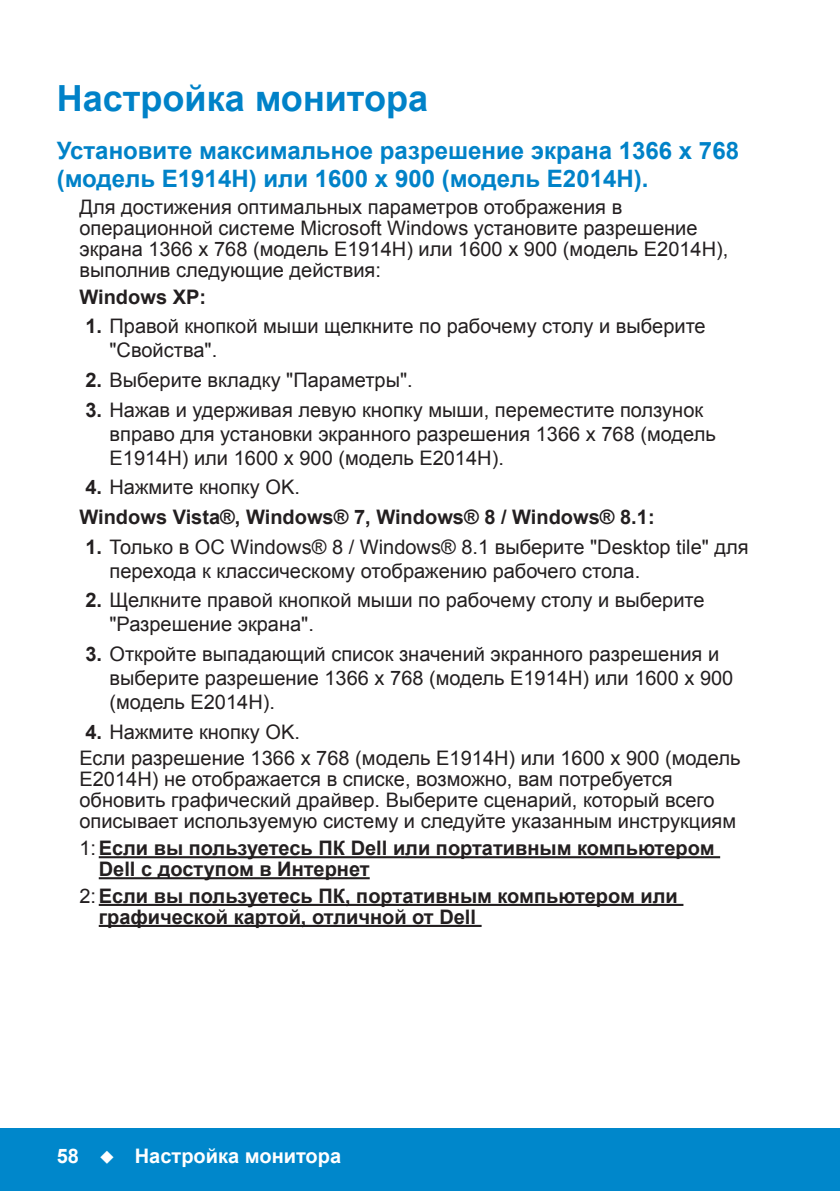
<style>
.page{position:relative;width:840px;height:1191px;background:#fff}
.page>*{position:absolute;margin:0;border:0;box-sizing:border-box;transform-origin:0 0}
.Head1{font:700 36px "Arial";color:#0082c8}
.Head2{font:700 24px/28px "Arial";color:#0082c8}
.Paragraph{font:20px/24px "Arial";color:#231f20}
.Paragraph-2{font:700 20px/21px "Arial";color:#231f20}
.t1{font:700 20px "Arial";color:#fff}
.s1{font-weight:700}
.s2{font-weight:400}
</style>
<div class="page">
<div style="left:0;top:1128px;width:839px;height:63px;background:#0087cb"></div>
<hr style="left:99px;top:856px;width:620px;height:2px;background:#231f20">
<hr style="left:99px;top:877px;width:270px;height:2px;background:#231f20">
<hr style="left:99px;top:904px;width:584px;height:2px;background:#231f20">
<hr style="left:99px;top:925px;width:382px;height:2px;background:#231f20">
<p class="Head1" style="left:57px;top:75px;width:373px">Настройка монитора</p>
<p class="Head2" style="left:57px;top:137px;width:683px">Установите максимальное разрешение экрана 1366 x 768 (модель E1914H) или 1600 x 900 (модель E2014H).</p>
<p class="Paragraph" style="left:79px;top:196px;width:650px;line-height:21px">Для достижения оптимальных параметров отображения в операционной системе Microsoft Windows установите разрешение экрана 1366 x 768 (модель E1914H) или 1600 x 900 (модель E2014H), выполнив следующие действия:</p>
<p class="Paragraph-2" style="left:79px;top:287px;width:128px">Windows XP:</p>
<p class="Paragraph" style="left:109px;top:314px;width:597px;text-indent:-24px"><span class="s1">1.</span> Правой кнопкой мыши щелкните по рабочему столу и выберите "Свойства".</p>
<p class="Paragraph" style="left:85px;top:368px;width:328px"><span class="s1">2.</span> Выберите вкладку "Параметры".</p>
<p class="Paragraph" style="left:109px;top:398px;width:607px;text-indent:-24px"><span class="s1">3.</span> Нажав и удерживая левую кнопку мыши, переместите ползунок вправо для установки экранного разрешения 1366 x 768 (модель<br>E1914H) или 1600 x 900 (модель E2014H).</p>
<p class="Paragraph" style="left:85px;top:475px;width:216px"><span class="s1">4.</span> Нажмите кнопку OK.</p>
<p class="Paragraph-2" style="left:79px;top:507px;width:576px">Windows Vista®, Windows® 7, Windows® 8 / Windows® 8.1:</p>
<p class="Paragraph" style="left:109px;top:535px;width:640px;text-indent:-24px"><span class="s1">1.</span> Только в ОС Windows® 8 / Windows® 8.1 выберите "Desktop tile" для перехода к классическому отображению рабочего стола.</p>
<p class="Paragraph" style="left:109px;top:588px;width:596px;text-indent:-24px"><span class="s1">2.</span> Щелкните правой кнопкой мыши по рабочему столу и выберите "Разрешение экрана".</p>
<p class="Paragraph" style="left:109px;top:642px;width:625px;text-indent:-24px"><span class="s1">3.</span> Откройте выпадающий список значений экранного разрешения и выберите разрешение 1366 x 768 (модель E1914H) или 1600 x 900 (модель E2014H).</p>
<p class="Paragraph" style="left:85px;top:720px;width:216px"><span class="s1">4.</span> Нажмите кнопку OK.</p>
<p class="Paragraph" style="left:79px;top:748px;width:662px;line-height:21px">Если разрешение 1366 x 768 (модель E1914H) или 1600 x 900 (модель E2014H) не отображается в списке, возможно, вам потребуется обновить графический драйвер. Выберите сценарий, который всего описывает используемую систему и следуйте указанным инструкциям</p>
<p class="Paragraph-2" style="left:99px;top:838px;width:617px;text-indent:-19px"><span class="s2">1:</span>Если вы пользуетесь ПК Dell или портативным компьютером<br>Dell с доступом в Интернет</p>
<p class="Paragraph-2" style="left:99px;top:886px;width:580px;text-indent:-19px"><span class="s2">2:</span>Если вы пользуетесь ПК, портативным компьютером или графической картой, отличной от Dell</p>
<p class="t1" style="left:57px;top:1142px;width:286px">58 ◆ Настройка монитора</p>
</div>
